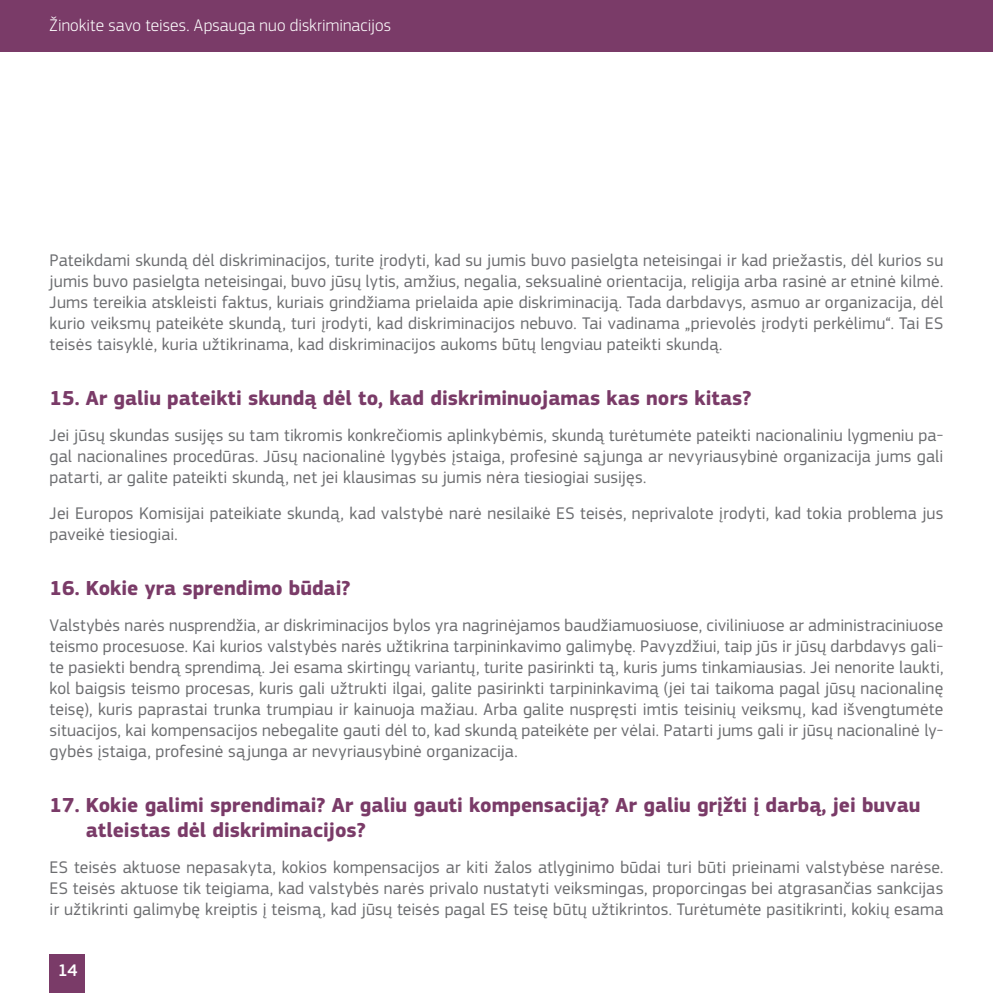
<style>
.page{position:relative;width:993px;height:993px;background:#fff}
.page>*{position:absolute;margin:0;border:0;box-sizing:border-box;transform-origin:0 0}
.body_intertitle{font:700 21px/25.2px "EC Square Sans Pro";color:#7a3b68}
.body_text{font:17.5px/21px "EC Square Sans Pro";letter-spacing:.01em;color:#6c6d70;text-align:justify}
.t1{font:300 17.5px "EC Square Sans Pro";letter-spacing:.005em;color:#fff}
.t2{font:500 17.5px "EC Square Sans Pro";color:#fff}
</style>
<div class="page">
<div style="left:50px;top:953px;width:35px;height:39px;background:#7a3b68"></div>
<div style="left:0;top:0;width:992px;height:51px;background:#7a3b68"></div>
<p class="t1" style="left:50px;top:15px;width:343px">Žinokite savo teises. Apsauga nuo diskriminacijos</p>
<p class="body_text" style="left:50px;top:249px;width:894px">Pateikdami skundą dėl diskriminacijos, turite įrodyti, kad su jumis buvo pasielgta neteisingai ir kad priežastis, dėl kurios su jumis buvo pasielgta neteisingai, buvo jūsų lytis, amžius, negalia, seksualinė orientacija, religija arba rasinė ar etninė kilmė.<br>Jums tereikia atskleisti faktus, kuriais grindžiama prielaida apie diskriminaciją. Tada darbdavys, asmuo ar organizacija, dėl kurio veiksmų pateikėte skundą, turi įrodyti, kad diskriminacijos nebuvo. Tai vadinama „prievolės įrodyti perkėlimu“. Tai ES teisės taisyklė, kuria užtikrinama, kad diskriminacijos aukoms būtų lengviau pateikti skundą.</p>
<p class="body_intertitle" style="left:50px;top:386px;width:703px">15. Ar galiu pateikti skundą dėl to, kad diskriminuojamas kas nors kitas?</p>
<p class="body_text" style="left:50px;top:424px;width:894px">Jei jūsų skundas susijęs su tam tikromis konkrečiomis aplinkybėmis, skundą turėtumėte pateikti nacionaliniu lygmeniu pa&shy;gal nacionalines procedūras. Jūsų nacionalinė lygybės įstaiga, profesinė sąjunga ar nevyriausybinė organizacija jums gali patarti, ar galite pateikti skundą, net jei klausimas su jumis nėra tiesiogiai susijęs.</p>
<p class="body_text" style="left:50px;top:502px;width:894px">Jei Europos Komisijai pateikiate skundą, kad valstybė narė nesilaikė ES teisės, neprivalote įrodyti, kad tokia problema jus paveikė tiesiogiai.</p>
<p class="body_intertitle" style="left:50px;top:575px;width:302px">16. Kokie yra sprendimo būdai?</p>
<p class="body_text" style="left:50px;top:614px;width:895px">Valstybės narės nusprendžia, ar diskriminacijos bylos yra nagrinėjamos baudžiamuosiuose, civiliniuose ar administraciniuose teismo procesuose. Kai kurios valstybės narės užtikrina tarpininkavimo galimybę. Pavyzdžiui, taip jūs ir jūsų darbdavys gali&shy;te pasiekti bendrą sprendimą. Jei esama skirtingų variantų, turite pasirinkti tą, kuris jums tinkamiausias. Jei nenorite laukti, kol baigsis teismo procesas, kuris gali užtrukti ilgai, galite pasirinkti tarpininkavimą (jei tai taikoma pagal jūsų nacionalinę teisę), kuris paprastai trunka trumpiau ir kainuoja mažiau. Arba galite nuspręsti imtis teisinių veiksmų, kad išvengtumėte situacijos, kai kompensacijos nebegalite gauti dėl to, kad skundą pateikėte per vėlai. Patarti jums gali ir jūsų nacionalinė ly&shy;gybės įstaiga, profesinė sąjunga ar nevyriausybinė organizacija.</p>
<p class="body_intertitle" style="left:86px;top:792px;width:835px;text-indent:-36px">17. Kokie galimi sprendimai? Ar galiu gauti kompensaciją? Ar galiu grįžti į darbą, jei buvau atleistas dėl diskriminacijos?</p>
<p class="body_text" style="left:50px;top:856px;width:895px">ES teisės aktuose nepasakyta, kokios kompensacijos ar kiti žalos atlyginimo būdai turi būti prieinami valstybėse narėse.<br>ES teisės aktuose tik teigiama, kad valstybės narės privalo nustatyti veiksmingas, proporcingas bei atgrasančias sankcijas ir užtikrinti galimybę kreiptis į teismą, kad jūsų teisės pagal ES teisę būtų užtikrintos. Turėtumėte pasitikrinti, kokių esama</p>
<p class="t2" style="left:58px;top:959px;width:21px">14</p>
</div>
